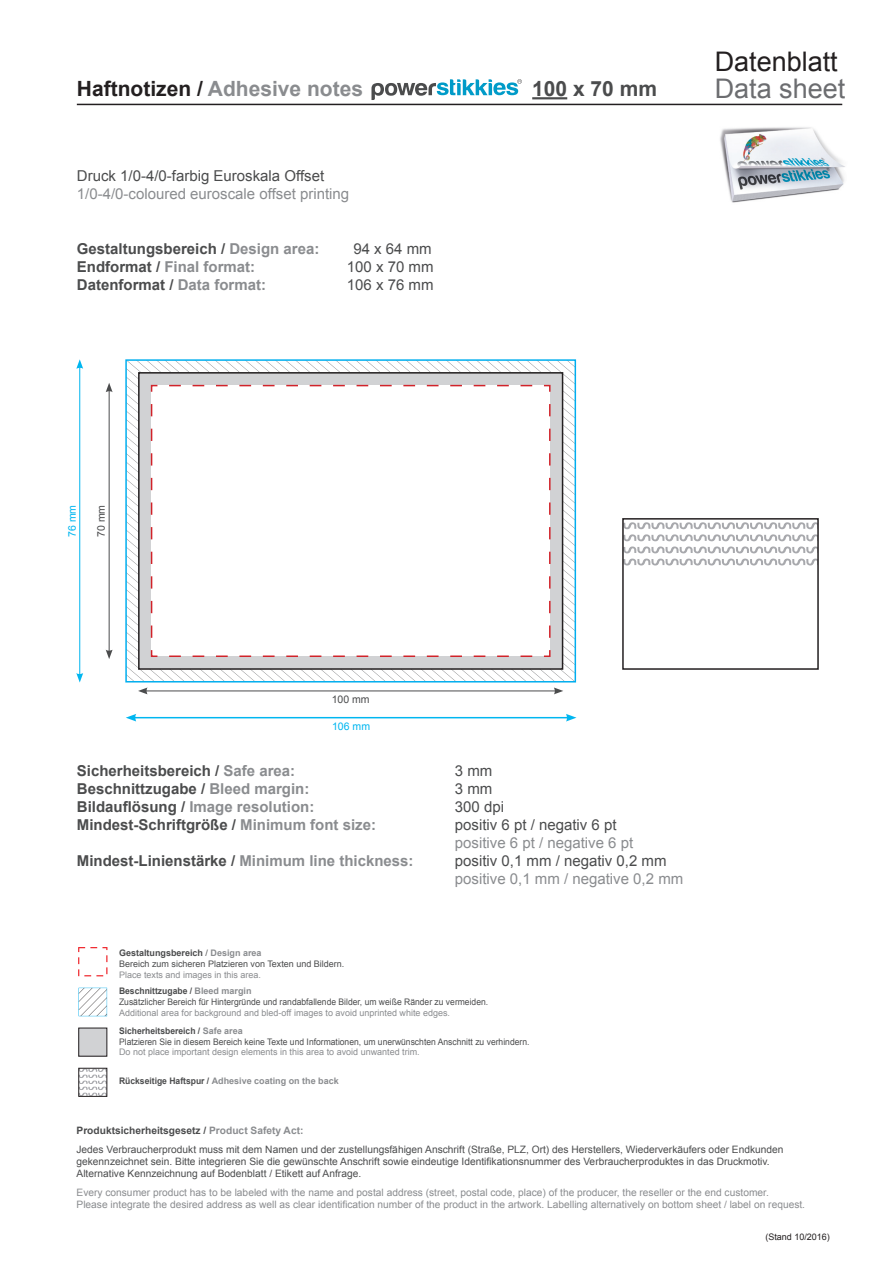
<style>
.page{position:relative;width:893px;height:1263px;background:#fff}
.page>*{position:absolute;margin:0;border:0;box-sizing:border-box;transform-origin:0 0}
.Absatzformat_1{font:27px/27px "Arial";color:#231f20}
.t1{font:700 21px "Arial";color:#8a8c8f}
.t2{font:700 21px "Arial";color:#4b4c4d}
.Absatzformat_1-2{font:700 15px "Arial";color:#4b4c4d}
.Absatzformat_1-3{font:15px/18px "Arial";color:#8a8c8f}
.Absatzformat_1-4{font:700 15px "Arial";color:#8a8c8f}
.Absatzformat_1-5{font:15px "Arial";color:#4b4c4d}
.Absatzformat_1-6{font:10.5px "Arial";color:#00b6f0}
.Absatzformat_1-7{font:10.5px "Arial";color:#4b4c4d}
.Absatzformat_1-8{font:10.2px/12.3px "Arial";color:#4b4c4d}
.Absatzformat_1-9{font:10.2px/12.3px "Arial";color:#8a8c8f}
.Absatzformat_1-10{font:700 10.2px "Arial";color:#4b4c4d}
.Absatzformat_1-11{font:9px/10.8px "Arial";color:#4b4c4d;scale:.95 1}
.Absatzformat_1-12{font:9px/10.8px "Arial";color:#4b4c4d}
.Absatzformat_1-13{font:9px "Arial";color:#8a8c8f}
.Absatzformat_1-14{font:700 9px "Arial";color:#8a8c8f}
.Absatzformat_1-15{font:9px "Arial";color:#231f20}
.s1{color:#231f20}
.s2{color:#4b4c4d}
.s3{color:#8a8c8f}
.s4{color:#6c6d70}
.s5{font-weight:700}
.s6{font-weight:700;color:#8a8c8f}
</style>
<div class="page">
<hr style="left:109px;top:390px;width:1px;height:262px;background:#4b4c4d">
<svg style="left:106px;top:383px;width:7px;height:9px"></svg>
<svg style="left:106px;top:650px;width:7px;height:9px"></svg>
<hr style="left:79px;top:366px;width:1px;height:309px;background:#00b6f0">
<svg style="left:76px;top:359px;width:7px;height:10px"></svg>
<svg style="left:76px;top:673px;width:7px;height:9px"></svg>
<svg style="left:126px;top:360px;width:449px;height:334px"></svg>
<hr style="left:134px;top:717px;width:434px;height:1px;background:#00b6f0">
<svg style="left:566px;top:714px;width:10px;height:7px"></svg>
<svg style="left:126px;top:714px;width:10px;height:7px"></svg>
<img style="left:720px;top:127px;width:125px;height:76px">
<svg style="left:625px;top:522px;width:191px;height:31px"></svg>
<svg style="left:625px;top:559px;width:191px;height:6px"></svg>
<div style="left:622px;top:518px;width:197px;height:152px;border:2px solid #231f20"></div>
<hr style="left:532px;top:97px;width:35px;height:2px;background:#4b4c4d">
<hr style="left:77px;top:104px;width:765px;height:1px;background:#231f20">
<svg style="left:371px;top:79px;width:151px;height:21px"></svg>
<div style="left:79px;top:1028px;width:28px;height:28px;background:#d1d2d4"></div>
<svg style="left:78px;top:947px;width:29px;height:29px"></svg>
<svg style="left:81px;top:1070px;width:24px;height:24px"></svg>
<div style="left:79px;top:1068px;width:28px;height:28px;border:1px solid #231f20"></div>
<svg style="left:79px;top:988px;width:28px;height:28px"></svg>
<p class="t1" style="left:77px;top:77px;width:288px"><span class="s1">Haftnotizen /</span> Adhesive notes</p>
<p class="t2" style="left:532px;top:77px;width:126px">100 x 70 mm</p>
<p class="Absatzformat_1-3" style="left:77px;top:167px;width:274px"><span class="s2">Druck 1/0-4/0-farbig Euroskala Offset<br></span>1/0-4/0-coloured euroscale offset printing</p>
<p class="Absatzformat_1-2" style="left:77px;top:240px;width:244px">Gestaltungsbereich / <span class="s3">Design area:</span></p>
<p class="Absatzformat_1-5" style="left:353px;top:240px;width:80px">94 x 64 mm</p>
<p class="Absatzformat_1-4" style="left:77px;top:258px;width:180px"><span class="s2">Endformat /</span> Final format:</p>
<p class="Absatzformat_1-5" style="left:347px;top:258px;width:88px">100 x 70 mm</p>
<p class="Absatzformat_1-2" style="left:77px;top:276px;width:191px">Datenformat / <span class="s3">Data format:</span></p>
<p class="Absatzformat_1-5" style="left:347px;top:276px;width:88px">106 x 76 mm</p>
<p class="Absatzformat_1" style="left:715px;top:48px;width:132px">Datenblatt<br><span class="s4">Data sheet</span></p>
<p class="Absatzformat_1-6" style="left:66px;top:537px;width:34px;rotate:-90deg">76 mm</p>
<p class="Absatzformat_1-7" style="left:95px;top:537px;width:34px;rotate:-90deg">70 mm</p>
<p class="Absatzformat_1-7" style="left:332px;top:693px;width:39px">100 mm</p>
<p class="Absatzformat_1-6" style="left:332px;top:720px;width:39px">106 mm</p>
<p class="Absatzformat_1-2" style="left:77px;top:763px;width:220px">Sicherheitsbereich / <span class="s3">Safe area:</span></p>
<p class="Absatzformat_1-5" style="left:455px;top:763px;width:39px">3 mm</p>
<p class="Absatzformat_1-2" style="left:77px;top:781px;width:234px">Beschnittzugabe / <span class="s3">Bleed margin:</span></p>
<p class="Absatzformat_1-5" style="left:455px;top:781px;width:39px">3 mm</p>
<p class="Absatzformat_1-4" style="left:77px;top:799px;width:239px"><span class="s2">Bildauflösung /</span> Image resolution:</p>
<p class="Absatzformat_1-5" style="left:455px;top:799px;width:51px">300 dpi</p>
<p class="Absatzformat_1-2" style="left:77px;top:817px;width:301px">Mindest-Schriftgröße / <span class="s3">Minimum font size:</span></p>
<p class="Absatzformat_1-3" style="left:455px;top:816px;width:180px"><span class="s2">positiv 6 pt / negativ 6 pt </span>positive 6 pt / negative 6 pt</p>
<p class="Absatzformat_1-2" style="left:77px;top:853px;width:338px">Mindest-Linienstärke / <span class="s3">Minimum line thickness:</span></p>
<p class="Absatzformat_1-3" style="left:455px;top:852px;width:230px"><span class="s2">positiv 0,1 mm / negativ 0,2 mm </span>positive 0,1 mm / negative 0,2 mm</p>
<p class="Absatzformat_1-12" style="left:119px;top:947px;width:227px"><span class="s5">Gestaltungsbereich</span> / <span class="s6">Design area<br></span>Bereich zum sicheren Platzieren von Texten und Bildern.<br><span class="s3">Place texts and images in this area.</span></p>
<p class="Absatzformat_1-11" style="left:119px;top:986px;width:390px"><span class="s5">Beschnittzugabe /</span> <span class="s6">Bleed margin<br></span>Zusätzlicher Bereich für Hintergründe und randabfallende Bilder, um weiße Ränder zu vermeiden.<br><span class="s3">Additional area for background and bled-off images to avoid unprinted white edges.</span></p>
<p class="Absatzformat_1-11" style="left:119px;top:1025px;width:434px"><span class="s5">Sicherheitsbereich /</span> <span class="s6">Safe area<br></span>Platzieren Sie in diesem Bereich keine Texte und Informationen, um unerwünschten Anschnitt zu verhindern.</p>
<p class="Absatzformat_1-13" style="left:119px;top:1047px;width:302px">Do not place important design elements in this area to avoid unwanted trim.</p>
<p class="Absatzformat_1-14" style="left:119px;top:1076px;width:221px"><span class="s2">Rückseitige Haftspur /</span> Adhesive coating on the back</p>
<p class="Absatzformat_1-10" style="left:77px;top:1125px;width:228px">Produktsicherheitsgesetz / <span class="s3">Product Safety Act:</span></p>
<p class="Absatzformat_1-8" style="left:77px;top:1143px;width:708px">Jedes Verbraucherprodukt muss mit dem Namen und der zustellungsfähigen Anschrift (Straße, PLZ, Ort) des Herstellers, Wiederverkäufers oder Endkunden gekennzeichnet sein. Bitte integrieren Sie die gewünschte Anschrift sowie eindeutige Identifikationsnummer des Verbraucherproduktes in das Druckmotiv.<br>Alternative Kennzeichnung auf Bodenblatt / Etikett auf Anfrage.</p>
<p class="Absatzformat_1-9" style="left:77px;top:1186px;width:730px">Every consumer product has to be labeled with the name and postal address (street, postal code, place) of the producer, the reseller or the end customer.<br>Please integrate the desired address as well as clear identification number of the product in the artwork. Labelling alternatively on bottom sheet / label on request.</p>
<p class="Absatzformat_1-15" style="left:765px;top:1231px;width:66px">(Stand 10/2016)</p>
</div>
